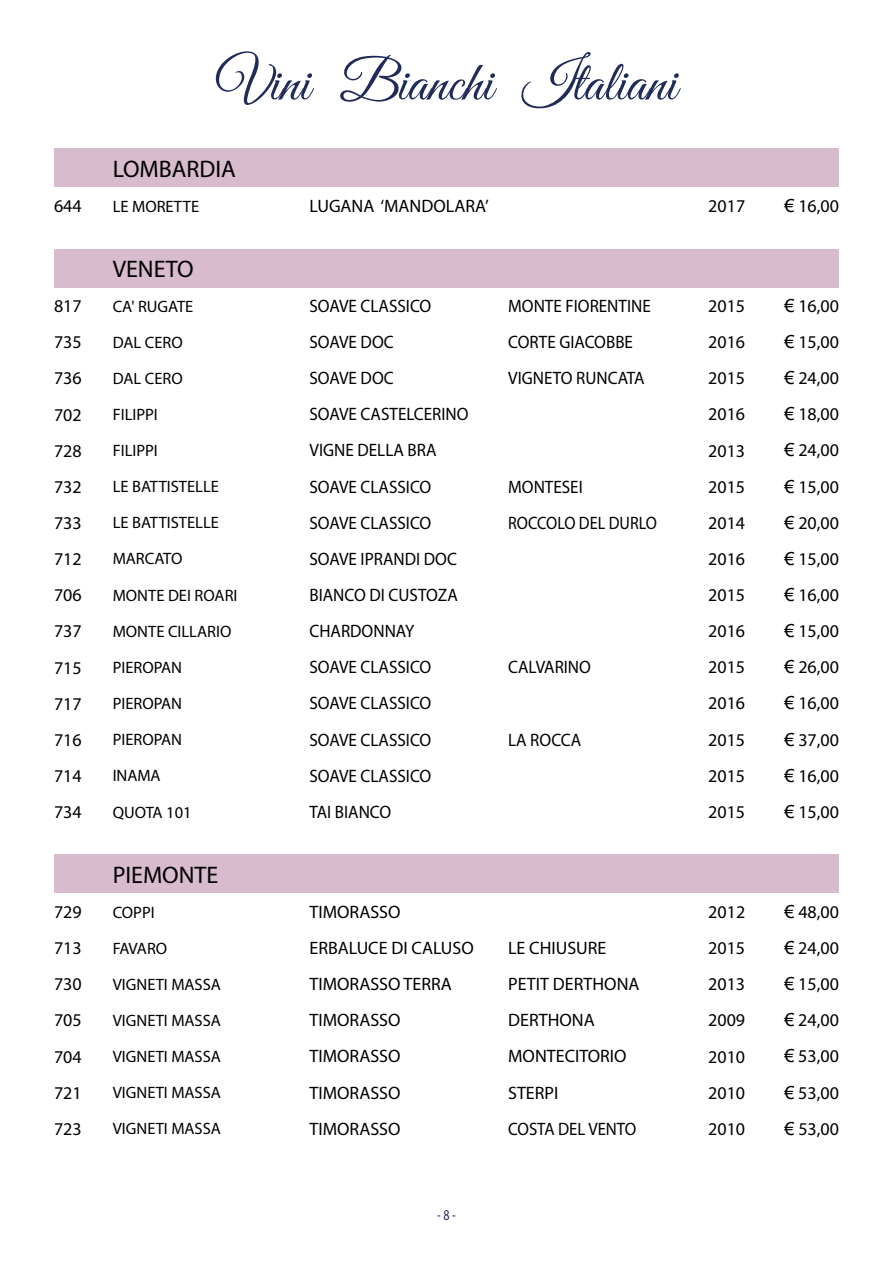
<style>
.page{position:relative;width:893px;height:1263px;background:#fff}
.page>*{position:absolute;margin:0;border:0;box-sizing:border-box;transform-origin:0 0}
.t1{font:57px "Great Vibes";letter-spacing:.005em;color:#212b59}
.t2{font:24px "Myriad Pro";color:#000}
.t3{font:18px "Myriad Pro";color:#000}
.t4{font:18px "Myriad Pro";color:#000;scale:.95 1}
.t5{font:18px "Myriad Pro";color:#000;scale:.9 1}
.t6{font:18px "Myriad Pro";color:#000;scale:.93 1}
.t7{font:16.5px "Myriad Pro";color:#000}
.t8{font:15px "Myriad Pro";color:#212b59;scale:.8 1}
.s1{font-family:"Arial"}
</style>
<div class="page">
<div style="left:54px;top:149px;width:785px;height:38px;background:#d8bbcc"></div>
<div style="left:54px;top:249px;width:785px;height:39px;background:#d8bbcc"></div>
<div style="left:54px;top:855px;width:785px;height:38px;background:#d8bbcc"></div>
<h1 class="t1" style="left:216px;top:51px;width:462px">Vini Bianchi Italiani</h1>
<h2 class="t2" style="left:113px;top:155px;width:125px">LOMBARDIA</h2>
<p class="t3" style="left:54px;top:195px;width:29px">644</p>
<p class="t7" style="left:113px;top:196px;width:88px">LE MORETTE</p>
<p class="t3" style="left:309px;top:195px;width:181px">LUGANA ‘MANDOLARA’</p>
<p class="t3" style="left:708px;top:195px;width:38px">2017</p>
<p class="t3" style="left:784px;top:195px;width:56px"><span class="s1">€</span> 16,00</p>
<h2 class="t2" style="left:113px;top:255px;width:82px">VENETO</h2>
<p class="t3" style="left:54px;top:295px;width:29px">817</p>
<p class="t7" style="left:113px;top:296px;width:82px">CA' RUGATE</p>
<p class="t4" style="left:309px;top:295px;width:130px">SOAVE CLASSICO</p>
<p class="t4" style="left:508px;top:295px;width:152px">MONTE FIORENTINE</p>
<p class="t3" style="left:708px;top:295px;width:38px">2015</p>
<p class="t3" style="left:784px;top:295px;width:56px"><span class="s1">€</span> 16,00</p>
<p class="t3" style="left:54px;top:331px;width:29px">735</p>
<p class="t7" style="left:113px;top:332px;width:72px">DAL CERO</p>
<p class="t4" style="left:309px;top:331px;width:90px">SOAVE DOC</p>
<p class="t4" style="left:508px;top:331px;width:133px">CORTE GIACOBBE</p>
<p class="t3" style="left:708px;top:331px;width:38px">2016</p>
<p class="t3" style="left:784px;top:331px;width:56px"><span class="s1">€</span> 15,00</p>
<p class="t3" style="left:54px;top:367px;width:29px">736</p>
<p class="t7" style="left:113px;top:368px;width:72px">DAL CERO</p>
<p class="t4" style="left:309px;top:367px;width:90px">SOAVE DOC</p>
<p class="t4" style="left:508px;top:367px;width:145px">VIGNETO RUNCATA</p>
<p class="t3" style="left:708px;top:367px;width:38px">2015</p>
<p class="t3" style="left:784px;top:367px;width:56px"><span class="s1">€</span> 24,00</p>
<p class="t3" style="left:54px;top:403px;width:29px">702</p>
<p class="t7" style="left:113px;top:404px;width:47px">FILIPPI</p>
<p class="t4" style="left:309px;top:403px;width:169px">SOAVE CASTELCERINO</p>
<p class="t3" style="left:708px;top:403px;width:38px">2016</p>
<p class="t3" style="left:784px;top:403px;width:56px"><span class="s1">€</span> 18,00</p>
<p class="t3" style="left:54px;top:440px;width:29px">728</p>
<p class="t7" style="left:113px;top:440px;width:47px">FILIPPI</p>
<p class="t4" style="left:309px;top:439px;width:135px">VIGNE DELLA BRA</p>
<p class="t3" style="left:708px;top:440px;width:38px">2013</p>
<p class="t3" style="left:784px;top:439px;width:56px"><span class="s1">€</span> 24,00</p>
<p class="t3" style="left:54px;top:476px;width:29px">732</p>
<p class="t7" style="left:113px;top:477px;width:108px">LE BATTISTELLE</p>
<p class="t4" style="left:309px;top:475px;width:130px">SOAVE CLASSICO</p>
<p class="t4" style="left:508px;top:475px;width:80px">MONTESEI</p>
<p class="t3" style="left:708px;top:476px;width:38px">2015</p>
<p class="t3" style="left:784px;top:475px;width:56px"><span class="s1">€</span> 15,00</p>
<p class="t3" style="left:54px;top:512px;width:29px">733</p>
<p class="t7" style="left:113px;top:513px;width:108px">LE BATTISTELLE</p>
<p class="t4" style="left:309px;top:512px;width:130px">SOAVE CLASSICO</p>
<p class="t5" style="left:508px;top:512px;width:167px">ROCCOLO DEL DURLO</p>
<p class="t3" style="left:708px;top:512px;width:38px">2014</p>
<p class="t3" style="left:784px;top:512px;width:56px"><span class="s1">€</span> 20,00</p>
<p class="t3" style="left:54px;top:548px;width:29px">712</p>
<p class="t7" style="left:113px;top:549px;width:71px">MARCATO</p>
<p class="t4" style="left:309px;top:548px;width:157px">SOAVE IPRANDI DOC</p>
<p class="t3" style="left:708px;top:548px;width:38px">2016</p>
<p class="t3" style="left:784px;top:548px;width:56px"><span class="s1">€</span> 15,00</p>
<p class="t3" style="left:54px;top:584px;width:29px">706</p>
<p class="t7" style="left:113px;top:585px;width:126px">MONTE DEI ROARI</p>
<p class="t4" style="left:309px;top:584px;width:158px">BIANCO DI CUSTOZA</p>
<p class="t3" style="left:708px;top:584px;width:38px">2015</p>
<p class="t3" style="left:784px;top:584px;width:56px"><span class="s1">€</span> 16,00</p>
<p class="t3" style="left:54px;top:620px;width:29px">737</p>
<p class="t7" style="left:113px;top:621px;width:120px">MONTE CILLARIO</p>
<p class="t4" style="left:309px;top:620px;width:112px">CHARDONNAY</p>
<p class="t3" style="left:708px;top:620px;width:38px">2016</p>
<p class="t3" style="left:784px;top:620px;width:56px"><span class="s1">€</span> 15,00</p>
<p class="t3" style="left:54px;top:656px;width:29px">715</p>
<p class="t7" style="left:113px;top:657px;width:71px">PIEROPAN</p>
<p class="t4" style="left:309px;top:656px;width:130px">SOAVE CLASSICO</p>
<p class="t4" style="left:508px;top:656px;width:89px">CALVARINO</p>
<p class="t3" style="left:708px;top:656px;width:38px">2015</p>
<p class="t3" style="left:784px;top:656px;width:56px"><span class="s1">€</span> 26,00</p>
<p class="t3" style="left:54px;top:693px;width:29px">717</p>
<p class="t7" style="left:113px;top:693px;width:71px">PIEROPAN</p>
<p class="t4" style="left:309px;top:692px;width:130px">SOAVE CLASSICO</p>
<p class="t3" style="left:708px;top:692px;width:38px">2016</p>
<p class="t3" style="left:784px;top:692px;width:56px"><span class="s1">€</span> 16,00</p>
<p class="t3" style="left:54px;top:728px;width:29px">716</p>
<p class="t7" style="left:113px;top:729px;width:71px">PIEROPAN</p>
<p class="t4" style="left:309px;top:728px;width:130px">SOAVE CLASSICO</p>
<p class="t4" style="left:508px;top:728px;width:79px">LA ROCCA</p>
<p class="t3" style="left:708px;top:728px;width:38px">2015</p>
<p class="t3" style="left:784px;top:728px;width:56px"><span class="s1">€</span> 37,00</p>
<p class="t3" style="left:54px;top:765px;width:29px">714</p>
<p class="t7" style="left:113px;top:766px;width:50px">INAMA</p>
<p class="t4" style="left:309px;top:765px;width:130px">SOAVE CLASSICO</p>
<p class="t3" style="left:708px;top:765px;width:38px">2015</p>
<p class="t3" style="left:784px;top:765px;width:56px"><span class="s1">€</span> 16,00</p>
<p class="t3" style="left:54px;top:801px;width:29px">734</p>
<p class="t7" style="left:113px;top:802px;width:80px">QUOTA 101</p>
<p class="t4" style="left:309px;top:801px;width:88px">TAI BIANCO</p>
<p class="t3" style="left:708px;top:801px;width:38px">2015</p>
<p class="t3" style="left:784px;top:801px;width:56px"><span class="s1">€</span> 15,00</p>
<h2 class="t2" style="left:113px;top:860px;width:107px">PIEMONTE</h2>
<p class="t3" style="left:54px;top:901px;width:29px">729</p>
<p class="t7" style="left:113px;top:902px;width:44px">COPPI</p>
<p class="t3" style="left:309px;top:901px;width:93px">TIMORASSO</p>
<p class="t3" style="left:708px;top:901px;width:38px">2012</p>
<p class="t3" style="left:784px;top:901px;width:56px"><span class="s1">€</span> 48,00</p>
<p class="t3" style="left:54px;top:937px;width:29px">713</p>
<p class="t7" style="left:113px;top:938px;width:56px">FAVARO</p>
<p class="t3" style="left:309px;top:937px;width:166px">ERBALUCE DI CALUSO</p>
<p class="t3" style="left:508px;top:937px;width:100px">LE CHIUSURE</p>
<p class="t3" style="left:708px;top:937px;width:38px">2015</p>
<p class="t3" style="left:784px;top:937px;width:56px"><span class="s1">€</span> 24,00</p>
<p class="t3" style="left:54px;top:973px;width:29px">730</p>
<p class="t7" style="left:113px;top:974px;width:110px">VIGNETI MASSA</p>
<p class="t3" style="left:309px;top:973px;width:144px">TIMORASSO TERRA</p>
<p class="t3" style="left:508px;top:973px;width:133px">PETIT DERTHONA</p>
<p class="t3" style="left:708px;top:973px;width:38px">2013</p>
<p class="t3" style="left:784px;top:973px;width:56px"><span class="s1">€</span> 15,00</p>
<p class="t3" style="left:54px;top:1009px;width:29px">705</p>
<p class="t7" style="left:113px;top:1010px;width:110px">VIGNETI MASSA</p>
<p class="t3" style="left:309px;top:1009px;width:93px">TIMORASSO</p>
<p class="t3" style="left:508px;top:1009px;width:88px">DERTHONA</p>
<p class="t3" style="left:708px;top:1009px;width:38px">2009</p>
<p class="t3" style="left:784px;top:1009px;width:56px"><span class="s1">€</span> 24,00</p>
<p class="t3" style="left:54px;top:1045px;width:29px">704</p>
<p class="t7" style="left:113px;top:1046px;width:110px">VIGNETI MASSA</p>
<p class="t3" style="left:309px;top:1045px;width:93px">TIMORASSO</p>
<p class="t3" style="left:508px;top:1045px;width:120px">MONTECITORIO</p>
<p class="t3" style="left:708px;top:1045px;width:38px">2010</p>
<p class="t3" style="left:784px;top:1045px;width:56px"><span class="s1">€</span> 53,00</p>
<p class="t3" style="left:54px;top:1082px;width:29px">721</p>
<p class="t7" style="left:113px;top:1082px;width:110px">VIGNETI MASSA</p>
<p class="t3" style="left:309px;top:1081px;width:93px">TIMORASSO</p>
<p class="t3" style="left:508px;top:1081px;width:52px">STERPI</p>
<p class="t3" style="left:708px;top:1082px;width:38px">2010</p>
<p class="t3" style="left:784px;top:1081px;width:56px"><span class="s1">€</span> 53,00</p>
<p class="t3" style="left:54px;top:1118px;width:29px">723</p>
<p class="t7" style="left:113px;top:1119px;width:110px">VIGNETI MASSA</p>
<p class="t3" style="left:309px;top:1117px;width:93px">TIMORASSO</p>
<p class="t6" style="left:508px;top:1117px;width:139px">COSTA DEL VENTO</p>
<p class="t3" style="left:708px;top:1118px;width:38px">2010</p>
<p class="t3" style="left:784px;top:1117px;width:56px"><span class="s1">€</span> 53,00</p>
<p class="t8" style="left:437px;top:1205px;width:25px">- 8 -</p>
</div>
